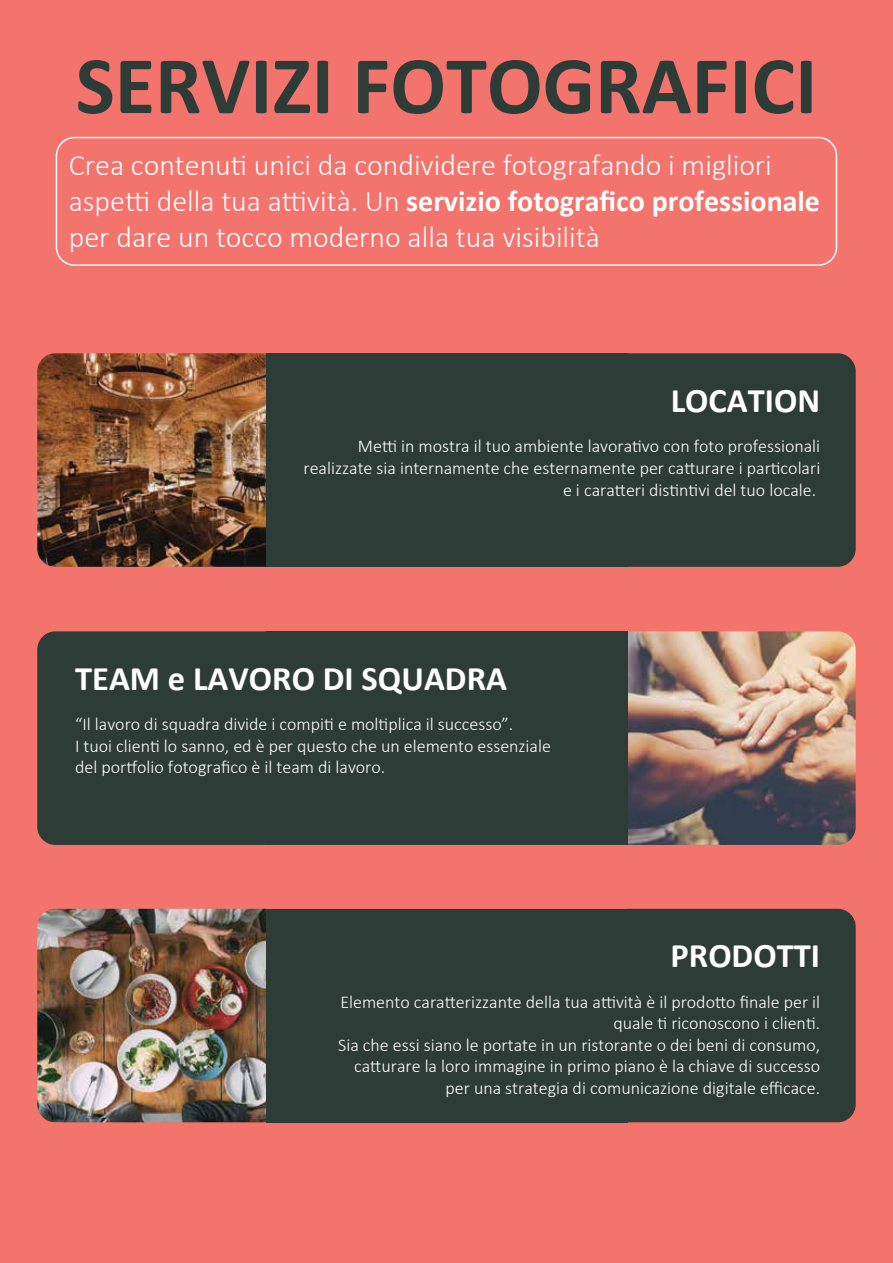
<style>
.page{position:relative;width:893px;height:1263px;background:#f3736d}
.page>*{position:absolute;margin:0;border:0;box-sizing:border-box;transform-origin:0 0}
.t1{font:700 82.5px "Calibri";color:#2e3c37}
.t2{font:700 34.5px "Calibri";color:#fff}
.t3{font:300 30px/36px "Calibri";color:#fff}
.t4{font:300 18px/21.6px "Calibri";color:#fff;text-align:right}
.s1{font-weight:700}
</style>
<div class="page">
<div style="left:610px;top:353px;width:246px;height:214px;background:#2e3c37;border-radius:18px"></div>
<img style="left:37px;top:353px;width:229px;height:214px">
<div style="left:266px;top:353px;width:361px;height:214px;background:#2e3c37"></div>
<img style="left:627px;top:631px;width:229px;height:214px">
<div style="left:37px;top:631px;width:246px;height:214px;background:#2e3c37;border-radius:18px"></div>
<div style="left:266px;top:631px;width:361px;height:214px;background:#2e3c37"></div>
<div style="left:610px;top:909px;width:246px;height:213px;background:#2e3c37;border-radius:18px"></div>
<img style="left:37px;top:909px;width:229px;height:213px">
<div style="left:266px;top:909px;width:361px;height:213px;background:#2e3c37"></div>
<div style="left:56px;top:137px;width:781px;height:129px;border:2px solid #fff;border-radius:18px"></div>
<h1 class="t1" style="left:76px;top:27px;width:743px">SERVIZI FOTOGRAFICI</h1>
<h3 class="t3" style="left:69px;top:146px;width:753px">Crea contenuti unici da condividere fotografando i migliori aspetti della tua attività. Un <span class="s1">servizio fotografico professionale </span>per dare un tocco moderno alla tua visibilità</h3>
<h2 class="t2" style="left:671px;top:376px;width:151px">LOCATION</h2>
<p class="t4" style="left:303px;top:435px;width:518px">Metti in mostra il tuo ambiente lavorativo con foto professionali realizzate sia internamente che esternamente per catturare i particolari e i caratteri distintivi del tuo locale.</p>
<h2 class="t2" style="left:75px;top:654px;width:433px">TEAM e LAVORO DI SQUADRA</h2>
<p class="t4" style="left:75px;top:713px;width:477px;text-align:left">“Il lavoro di squadra divide i compiti e moltiplica il successo”.<br>I tuoi clienti lo sanno, ed è per questo che un elemento essenziale del portfolio fotografico è il team di lavoro.</p>
<h2 class="t2" style="left:670px;top:931px;width:151px">PRODOTTI</h2>
<p class="t4" style="left:338px;top:990px;width:484px">Elemento caratterizzante della tua attività è il prodotto finale per il quale ti riconoscono i clienti.<br>Sia che essi siano le portate in un ristorante o dei beni di consumo, catturare la loro immagine in primo piano è la chiave di successo per una strategia di comunicazione digitale efficace.</p>
</div>
